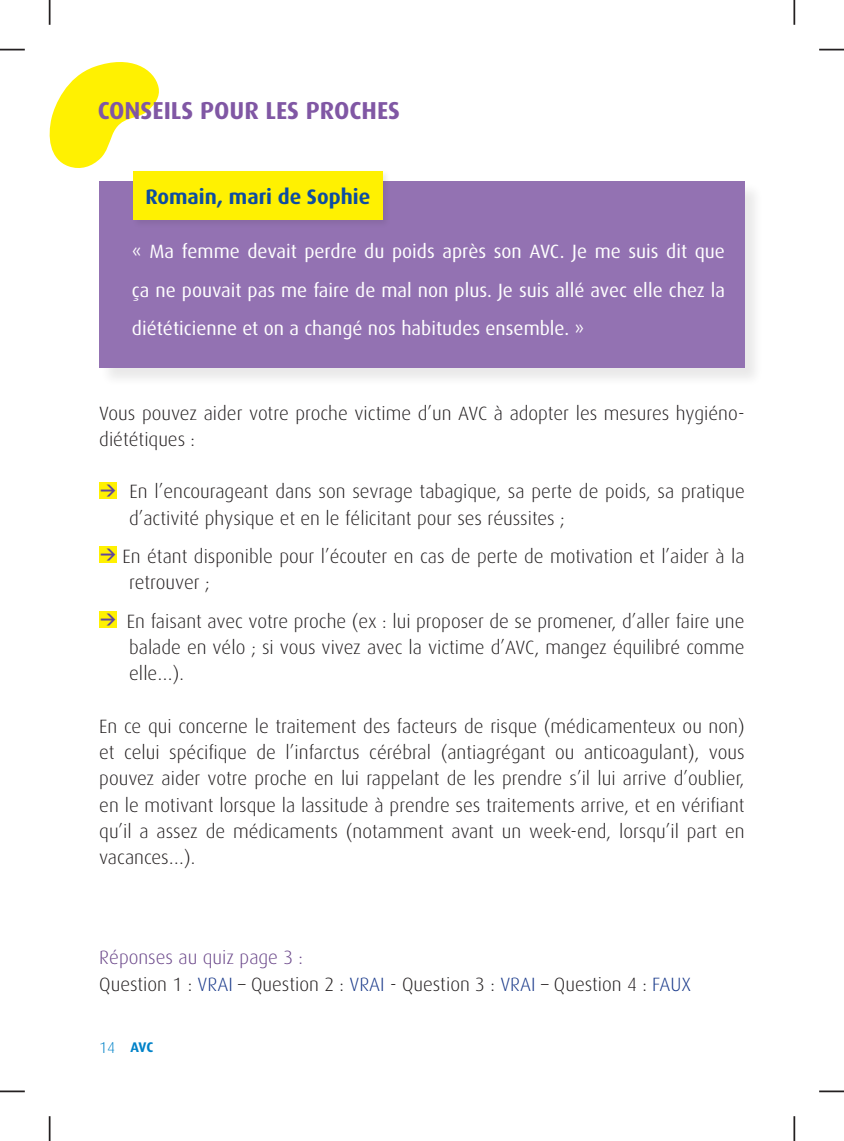
<style>
.page{position:relative;width:844px;height:1141px;background:#fff}
.page>*{position:absolute;margin:0;border:0;box-sizing:border-box;transform-origin:0 0}
.t1{font:700 24.5px "Dax";color:#8057a4}
.t2{font:700 21px "Dax";color:#0d4da1}
.t3{font:300 19.25px/26.2px "Dax";color:#231f20}
.t4{font:19.25px/38.5px "Dax";color:#fff;text-align:justify}
.t5{font:700 14px "Dax";color:#0082c8}
.s1{color:#6a4689}
.s2{color:#1b3b8b}
.s3{font-weight:300;font-size:15.75px}
</style>
<div class="page">
<div style="left:99px;top:482px;width:17px;height:16px;background:#fff101"></div>
<div style="left:99px;top:547px;width:17px;height:16px;background:#fff101"></div>
<div style="left:99px;top:611px;width:17px;height:17px;background:#fff101"></div>
<div style="left:100px;top:181px;width:664px;height:206px;background:#231f20;opacity:.1"></div>
<div style="left:99px;top:181px;width:645px;height:186px;background:#9372b2"></div>
<div style="left:131px;top:169px;width:260px;height:60px;background:#231f20;opacity:.1"></div>
<div style="left:133px;top:171px;width:249px;height:49px;background:#fff101"></div>
<svg style="left:49px;top:62px;width:112px;height:109px"></svg>
<svg style="left:0;top:49px;width:25px;height:1px"></svg>
<svg style="left:49px;top:0;width:1px;height:25px"></svg>
<svg style="left:819px;top:49px;width:24px;height:1px"></svg>
<hr style="left:793px;top:0;width:2px;height:25px;background:#231f20">
<hr style="left:0;top:1090px;width:25px;height:2px;background:#231f20">
<svg style="left:49px;top:1116px;width:1px;height:25px"></svg>
<hr style="left:819px;top:1090px;width:24px;height:2px;background:#231f20">
<hr style="left:793px;top:1116px;width:2px;height:25px;background:#231f20">
<p class="t1" style="left:98px;top:97px;width:303px">CONSEILS POUR LES PROCHES</p>
<p class="t2" style="left:145px;top:184px;width:226px">Romain, mari de Sophie</p>
<p class="t4" style="left:132px;top:232px;width:594px">« Ma femme devait perdre du poids après son AVC. Je me suis dit que ça ne pouvait pas me faire de mal non plus. Je suis allé avec elle chez la diététicienne et on a changé nos habitudes ensemble. »</p>
<p class="t3" style="left:99px;top:400px;width:646px">Vous pouvez aider votre proche victime d’un AVC à adopter les mesures hygiéno&shy;diététiques :</p>
<p class="t3" style="left:129px;top:479px;width:617px;text-indent:-29px"><sup>&gt;</sup> En l’encourageant dans son sevrage tabagique, sa perte de poids, sa pratique d’activité physique et en le félicitant pour ses réussites ;</p>
<p class="t3" style="left:129px;top:543px;width:617px;text-indent:-29px"><sup>&gt;</sup> En étant disponible pour l’écouter en cas de perte de motivation et l’aider à la retrouver ;</p>
<p class="t3" style="left:129px;top:608px;width:617px;text-align:justify;text-indent:-29px"><sup>&gt;</sup> En faisant avec votre proche (ex : lui proposer de se promener, d’aller faire une balade en vélo ; si vous vivez avec la victime d’AVC, mangez équilibré comme elle…).</p>
<p class="t3" style="left:99px;top:713px;width:646px;text-align:justify">En ce qui concerne le traitement des facteurs de risque (médicamenteux ou non) et celui spécifique de l’infarctus cérébral (antiagrégant ou anticoagulant), vous pouvez aider votre proche en lui rappelant de les prendre s’il lui arrive d’oublier, en le motivant lorsque la lassitude à prendre ses traitements arrive, et en vérifiant qu’il a assez de médicaments (notamment avant un week-end, lorsqu’il part en vacances…).</p>
<p class="t3" style="left:99px;top:945px;width:593px"><span class="s1">Réponses au quiz page 3 :<br></span>Question 1 : <span class="s2">VRAI</span> – Question 2 : <span class="s2">VRAI</span> - Question 3 : <span class="s2">VRAI</span> – Question 4 : <span class="s2">FAUX</span></p>
<p class="t5" style="left:99px;top:1039px;width:55px"><span class="s3">14</span> AVC</p>
</div>
